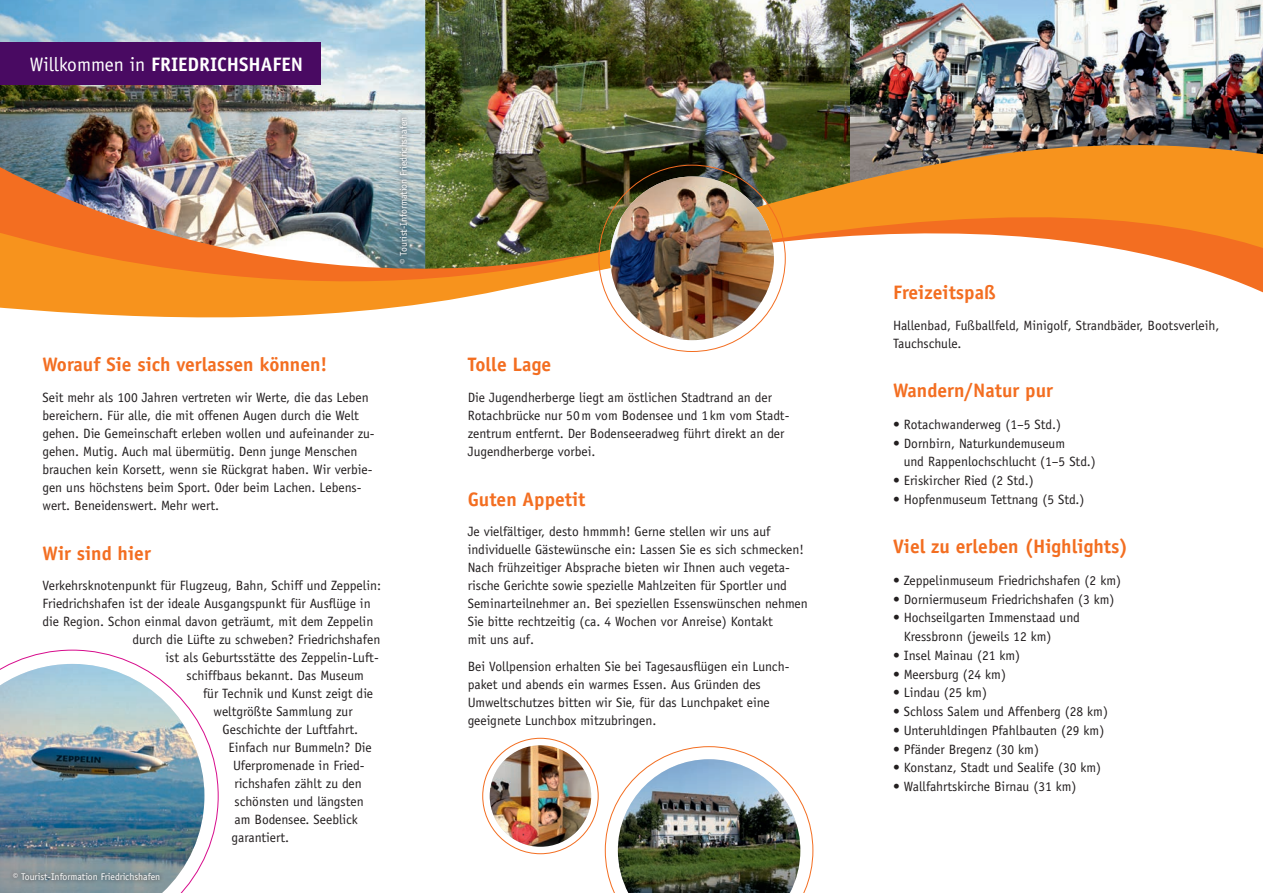
<style>
.page{position:relative;width:1263px;height:893px;background:#fff}
.page>*{position:absolute;margin:0;border:0;box-sizing:border-box;transform-origin:0 0}
.t1{font:700 19.5px "Officina Sans Std";color:#f36e21}
.t2{font:700 19.5px "Officina Sans Std";color:#fff}
.t3{font:13.5px/18px "Officina Sans Std";color:#231f20}
.t4{font:9.75px "Officina Sans Std";color:#fff}
.s1{font-weight:400}
</style>
<div class="page">
<img style="left:0;top:0;width:425px;height:140px">
<img style="left:425px;top:0;width:425px;height:140px">
<img style="left:850px;top:0;width:413px;height:140px">
<img style="left:0;top:140px;width:1263px;height:190px">
<div style="left:0;top:43px;width:320px;height:42px;background:#490a62"></div>
<img style="left:610px;top:176px;width:164px;height:164px;border-radius:82px">
<svg style="left:9px;top:650px;width:210px;height:210px"></svg>
<img style="left:0;top:664px;width:204px;height:229px">
<svg style="left:605px;top:746px;width:208px;height:147px"></svg>
<img style="left:618px;top:759px;width:182px;height:134px">
<div style="left:395px;top:112px;width:16px;height:156px;background:#231f20;opacity:.75"></div>
<div style="left:9px;top:869px;width:155px;height:15px;background:#231f20;opacity:.75"></div>
<img style="left:490px;top:745px;width:101px;height:102px;border-radius:51px">
<h1 class="t2" style="left:30px;top:52px;width:275px"><span class="s1">Willkommen in</span> FRIEDRICHSHAFEN</h1>
<p class="t4" style="left:398px;top:264px;width:149px;rotate:-90deg">© Tourist-Information Friedrichshafen</p>
<h1 class="t1" style="left:43px;top:352px;width:286px">Worauf Sie sich verlassen können!</h1>
<p class="t3" style="left:43px;top:388px;width:334px">Seit mehr als 100 Jahren vertreten wir Werte, die das Leben bereichern. Für alle, die mit offenen Augen durch die Welt gehen. Die Gemeinschaft erleben wollen und aufeinander zu&shy;gehen. Mutig. Auch mal übermütig. Denn junge Menschen brauchen kein Korsett, wenn sie Rückgrat haben. Wir verbie&shy;gen uns höchstens beim Sport. Oder beim Lachen. Lebens&shy;wert. Beneidenswert. Mehr wert.</p>
<h1 class="t1" style="left:43px;top:541px;width:110px">Wir sind hier</h1>
<p class="t3" style="left:43px;top:577px;width:340px">Verkehrsknotenpunkt für Flugzeug, Bahn, Schiff und Zeppelin:</p>
<p class="t3" style="left:43px;top:595px;width:330px">Friedrichshafen ist der ideale Ausgangspunkt für Ausflüge in</p>
<p class="t3" style="left:43px;top:613px;width:332px">die Region. Schon einmal davon geträumt, mit dem Zeppelin</p>
<p class="t3" style="left:133px;top:631px;width:249px">durch die Lüfte zu schweben? Friedrichshafen</p>
<p class="t3" style="left:166px;top:649px;width:215px">ist als Geburtsstätte des Zeppelin-Luft-</p>
<p class="t3" style="left:187px;top:667px;width:179px">schiffbaus bekannt. Das Museum</p>
<p class="t3" style="left:203px;top:685px;width:172px">für Technik und Kunst zeigt die</p>
<p class="t3" style="left:214px;top:703px;width:141px">weltgrößte Sammlung zur</p>
<p class="t3" style="left:223px;top:721px;width:137px">Geschichte der Luftfahrt.</p>
<p class="t3" style="left:229px;top:739px;width:145px">Einfach nur Bummeln? Die</p>
<p class="t3" style="left:233px;top:757px;width:133px">Uferpromenade in Fried-</p>
<p class="t3" style="left:235px;top:775px;width:129px">richshafen zählt zu den</p>
<p class="t3" style="left:235px;top:793px;width:131px">schönsten und längsten</p>
<p class="t3" style="left:235px;top:811px;width:125px">am Bodensee. Seeblick</p>
<p class="t3" style="left:232px;top:829px;width:59px">garantiert.</p>
<p class="t4" style="left:13px;top:871px;width:149px">© Tourist-Information Friedrichshafen</p>
<h1 class="t1" style="left:468px;top:352px;width:85px">Tolle Lage</h1>
<p class="t3" style="left:468px;top:388px;width:322px">Die Jugendherberge liegt am östlichen Stadtrand an der Rotachbrücke nur 50m vom Bodensee und 1 km vom Stadt&shy;zentrum entfernt. Der Bodenseeradweg führt direkt an der Jugendherberge vorbei.</p>
<h1 class="t1" style="left:468px;top:487px;width:119px">Guten Appetit</h1>
<p class="t3" style="left:468px;top:523px;width:341px">Je vielfältiger, desto hmmmh! Gerne stellen wir uns auf individuelle Gästewünsche ein: Lassen Sie es sich schmecken!<br>Nach frühzeitiger Absprache bieten wir Ihnen auch vegeta&shy;rische Gerichte sowie spezielle Mahlzeiten für Sportler und Seminarteilnehmer an. Bei speziellen Essenswünschen nehmen Sie bitte rechtzeitig (ca. 4 Wochen vor Anreise) Kontakt<br>mit uns auf.</p>
<p class="t3" style="left:468px;top:657px;width:322px">Bei Vollpension erhalten Sie bei Tagesausflügen ein Lunch&shy;paket und abends ein warmes Essen. Aus Gründen des Umweltschutzes bitten wir Sie, für das Lunchpaket eine geeignete Lunchbox mitzubringen.</p>
<h1 class="t1" style="left:893px;top:280px;width:104px">Freizeitspaß</h1>
<p class="t3" style="left:893px;top:316px;width:328px">Hallenbad, Fußballfeld, Minigolf, Strandbäder, Bootsverleih,<br>Tauchschule.</p>
<h1 class="t1" style="left:893px;top:378px;width:161px">Wandern/Natur pur</h1>
<p class="t3" style="left:893px;top:415px;width:170px">• Rotachwanderweg (1–5 Std.)</p>
<p class="t3" style="left:904px;top:434px;width:194px;line-height:18.8px;text-indent:-11px">• Dornbirn, Naturkundemuseum<br>und Rappenlochschlucht (1–5 Std.)</p>
<p class="t3" style="left:893px;top:471px;width:142px">• Eriskircher Ried (2 Std.)</p>
<p class="t3" style="left:893px;top:490px;width:193px">• Hopfenmuseum Tettnang (5 Std.)</p>
<h1 class="t1" style="left:893px;top:534px;width:237px">Viel zu erleben (Highlights)</h1>
<p class="t3" style="left:893px;top:571px;width:230px">• Zeppelinmuseum Friedrichshafen (2 km)</p>
<p class="t3" style="left:893px;top:590px;width:223px">• Dorniermuseum Friedrichshafen (3 km)</p>
<p class="t3" style="left:904px;top:608px;width:178px;line-height:18.8px;text-indent:-11px">• Hochseilgarten Immenstaad und<br>Kressbronn (jeweils 12 km)</p>
<p class="t3" style="left:893px;top:646px;width:129px">• Insel Mainau (21 km)</p>
<p class="t3" style="left:893px;top:665px;width:114px">• Meersburg (24 km)</p>
<p class="t3" style="left:893px;top:684px;width:95px">• Lindau (25 km)</p>
<p class="t3" style="left:893px;top:702px;width:216px">• Schloss Salem und Affenberg (28 km)</p>
<p class="t3" style="left:893px;top:721px;width:213px">• Unteruhldingen Pfahlbauten (29 km)</p>
<p class="t3" style="left:893px;top:740px;width:148px">• Pfänder Bregenz (30 km)</p>
<p class="t3" style="left:893px;top:759px;width:210px">• Konstanz, Stadt und Sealife (30 km)</p>
<p class="t3" style="left:893px;top:777px;width:185px">• Wallfahrtskirche Birnau (31 km)</p>
</div>
